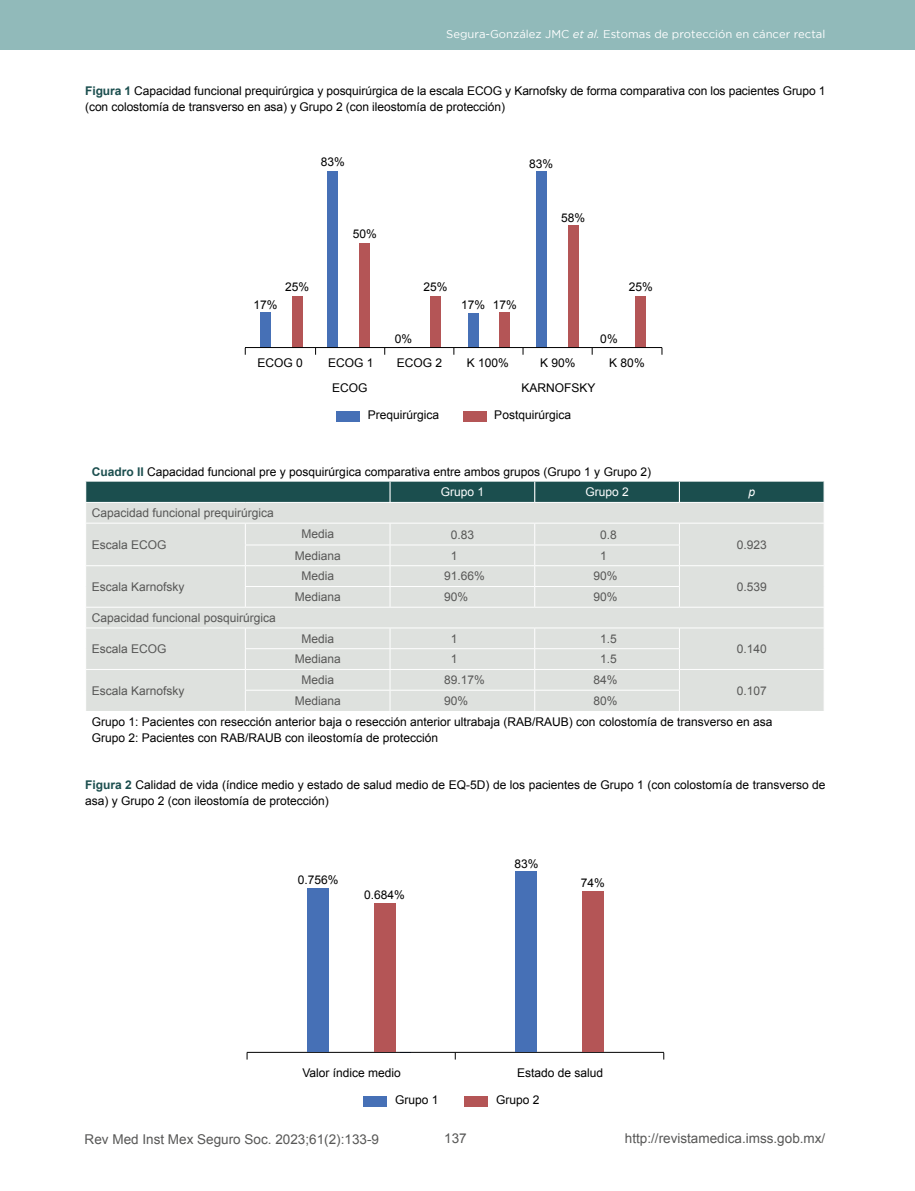
<style>
.page{position:relative;width:915px;height:1191px;background:#fff}
.page>*{position:absolute;margin:0;border:0;box-sizing:border-box;transform-origin:0 0}
.t1{font:13.5px "Arial";color:#575756}
.t2{font:12px/16.5px "Arial";color:#000}
.t3{font:12px "Arial";color:#575756}
.t4{font:12px "Arial";color:#fff}
.t5{font:italic 12px "Arial";color:#fff}
.t6{font:11.25px "Gotham";color:#fff}
.s1{font-style:italic}
.s2{font-weight:700;color:#1b4e4e}
.s3{color:#fff}
</style>
<div class="page">
<div style="left:0;top:0;width:914px;height:50px;background:#91baba"></div>
<svg style="left:85px;top:481px;width:739px;height:230px;background:#ced5d2"></svg>
<div style="left:336px;top:411px;width:24px;height:10px;background:#4670b6"></div>
<div style="left:462px;top:411px;width:24px;height:10px;background:#b45556"></div>
<div style="left:260px;top:312px;width:10px;height:35px;background:#4670b6"></div>
<div style="left:292px;top:295px;width:10px;height:52px;background:#b45556"></div>
<div style="left:327px;top:171px;width:11px;height:176px;background:#4670b6"></div>
<div style="left:359px;top:243px;width:11px;height:104px;background:#b45556"></div>
<div style="left:467px;top:312px;width:11px;height:35px;background:#4670b6"></div>
<div style="left:499px;top:312px;width:11px;height:35px;background:#b45556"></div>
<div style="left:430px;top:295px;width:10px;height:52px;background:#b45556"></div>
<div style="left:635px;top:295px;width:11px;height:52px;background:#b45556"></div>
<div style="left:536px;top:171px;width:10px;height:176px;background:#4670b6"></div>
<div style="left:567px;top:225px;width:11px;height:122px;background:#b45556"></div>
<hr style="left:245px;top:347px;width:417px;height:1px;background:#000">
<div style="left:363px;top:1096px;width:24px;height:10px;background:#4670b6"></div>
<div style="left:464px;top:1096px;width:24px;height:10px;background:#b45556"></div>
<hr style="left:247px;top:1052px;width:416px;height:1px;background:#000">
<div style="left:515px;top:871px;width:22px;height:181px;background:#4670b6"></div>
<div style="left:581px;top:891px;width:22px;height:161px;background:#b45556"></div>
<div style="left:307px;top:888px;width:22px;height:164px;background:#4670b6"></div>
<div style="left:373px;top:903px;width:22px;height:149px;background:#b45556"></div>
<p class="t6" style="left:446px;top:28px;width:380px">Segura-González JMC <span class="s1">et al.</span> Estomas de protección en cáncer rectal</p>
<p class="t2" style="left:85px;top:82px;width:741px"><span class="s2">Figura 1</span> Capacidad funcional prequirúrgica y posquirúrgica de la escala ECOG y Karnofsky de forma comparativa con los pacientes Grupo 1 (con colostomía de transverso en asa) y Grupo 2 (con ileostomía de protección)</p>
<p class="t2" style="left:321px;top:154px;width:26px">83%</p>
<p class="t2" style="left:253px;top:296px;width:26px">17%</p>
<p class="t2" style="left:285px;top:278px;width:26px">25%</p>
<p class="t2" style="left:352px;top:226px;width:26px">50%</p>
<p class="t2" style="left:529px;top:155px;width:26px">83%</p>
<p class="t2" style="left:561px;top:209px;width:26px">58%</p>
<p class="t2" style="left:423px;top:278px;width:26px">25%</p>
<p class="t2" style="left:395px;top:331px;width:19px">0%</p>
<p class="t2" style="left:461px;top:296px;width:57px">17% 17%</p>
<p class="t2" style="left:628px;top:278px;width:26px">25%</p>
<p class="t2" style="left:600px;top:331px;width:19px">0%</p>
<p class="t2" style="left:257px;top:354px;width:47px">ECOG 0</p>
<p class="t2" style="left:328px;top:354px;width:47px">ECOG 1</p>
<p class="t2" style="left:397px;top:354px;width:47px">ECOG 2</p>
<p class="t2" style="left:466px;top:354px;width:44px">K 100%</p>
<p class="t2" style="left:540px;top:354px;width:37px">K 90%</p>
<p class="t2" style="left:609px;top:354px;width:37px">K 80%</p>
<p class="t2" style="left:332px;top:380px;width:37px">ECOG</p>
<p class="t2" style="left:521px;top:380px;width:76px">KARNOFSKY</p>
<p class="t2" style="left:367px;top:407px;width:73px">Prequirúrgica</p>
<p class="t2" style="left:494px;top:407px;width:78px">Postquirúrgica</p>
<p class="t2" style="left:440px;top:461px;width:212px;line-height:20.7px;text-indent:-349px"><span class="s2">Cuadro II</span> Capacidad funcional pre y posquirúrgica comparativa entre ambos grupos (Grupo 1 y Grupo 2)<br><span class="s3">Grupo 1</span></p>
<p class="t4" style="left:585px;top:484px;width:45px">Grupo 2</p>
<p class="t5" style="left:748px;top:484px;width:8px">p</p>
<p class="t3" style="left:92px;top:505px;width:184px">Capacidad funcional prequirúrgica</p>
<p class="t3" style="left:92px;top:537px;width:76px">Escala ECOG</p>
<p class="t3" style="left:92px;top:579px;width:94px">Escala Karnofsky</p>
<p class="t3" style="left:92px;top:610px;width:186px">Capacidad funcional posquirúrgica</p>
<p class="t3" style="left:92px;top:641px;width:76px">Escala ECOG</p>
<p class="t3" style="left:301px;top:526px;width:34px">Media</p>
<p class="t3" style="left:451px;top:527px;width:25px">0.83</p>
<p class="t3" style="left:600px;top:527px;width:18px">0.8</p>
<p class="t3" style="left:294px;top:547px;width:48px">Mediana</p>
<p class="t3" style="left:451px;top:547px;width:8px">1</p>
<p class="t3" style="left:600px;top:547px;width:8px">1</p>
<p class="t3" style="left:301px;top:568px;width:34px">Media</p>
<p class="t3" style="left:444px;top:568px;width:42px">91.66%</p>
<p class="t3" style="left:593px;top:568px;width:26px">90%</p>
<p class="t3" style="left:294px;top:589px;width:48px">Mediana</p>
<p class="t3" style="left:444px;top:589px;width:26px">90%</p>
<p class="t3" style="left:593px;top:589px;width:26px">90%</p>
<p class="t3" style="left:301px;top:630px;width:34px">Media</p>
<p class="t3" style="left:451px;top:630px;width:8px">1</p>
<p class="t3" style="left:600px;top:630px;width:18px">1.5</p>
<p class="t3" style="left:294px;top:651px;width:48px">Mediana</p>
<p class="t3" style="left:451px;top:651px;width:8px">1</p>
<p class="t3" style="left:600px;top:651px;width:18px">1.5</p>
<p class="t3" style="left:736px;top:537px;width:32px">0.923</p>
<p class="t3" style="left:736px;top:579px;width:32px">0.539</p>
<p class="t3" style="left:736px;top:641px;width:32px">0.140</p>
<p class="t3" style="left:301px;top:672px;width:34px">Media</p>
<p class="t3" style="left:444px;top:672px;width:42px">89.17%</p>
<p class="t3" style="left:593px;top:672px;width:26px">84%</p>
<p class="t3" style="left:92px;top:682px;width:94px">Escala Karnofsky</p>
<p class="t3" style="left:736px;top:682px;width:32px">0.107</p>
<p class="t3" style="left:294px;top:693px;width:48px">Mediana</p>
<p class="t3" style="left:444px;top:693px;width:26px">90%</p>
<p class="t3" style="left:593px;top:693px;width:26px">80%</p>
<p class="t2" style="left:92px;top:713px;width:682px">Grupo 1: Pacientes con resección anterior baja o resección anterior ultrabaja (RAB/RAUB) con colostomía de transverso en asa<br>Grupo 2: Pacientes con RAB/RAUB con ileostomía de protección</p>
<p class="t2" style="left:85px;top:776px;width:741px"><span class="s2">Figura 2</span> Calidad de vida (índice medio y estado de salud medio de EQ-5D) de los pacientes de Grupo 1 (con colostomía de transverso de asa) y Grupo 2 (con ileostomía de protección)</p>
<p class="t2" style="left:514px;top:855px;width:26px">83%</p>
<p class="t2" style="left:298px;top:871px;width:42px">0.756%</p>
<p class="t2" style="left:580px;top:874px;width:26px">74%</p>
<p class="t2" style="left:364px;top:886px;width:42px">0.684%</p>
<p class="t2" style="left:302px;top:1065px;width:100px">Valor índice medio</p>
<p class="t2" style="left:517px;top:1065px;width:88px">Estado de salud</p>
<p class="t2" style="left:395px;top:1092px;width:45px">Grupo 1</p>
<p class="t2" style="left:496px;top:1092px;width:45px">Grupo 2</p>
<p class="t1" style="left:85px;top:1130px;width:296px">Rev Med Inst Mex Seguro Soc. 2023;61(2):133-9</p>
<p class="t1" style="left:444px;top:1129px;width:24px">137</p>
<p class="t1" style="left:624px;top:1129px;width:202px">http://revistamedica.imss.gob.mx/</p>
</div>
